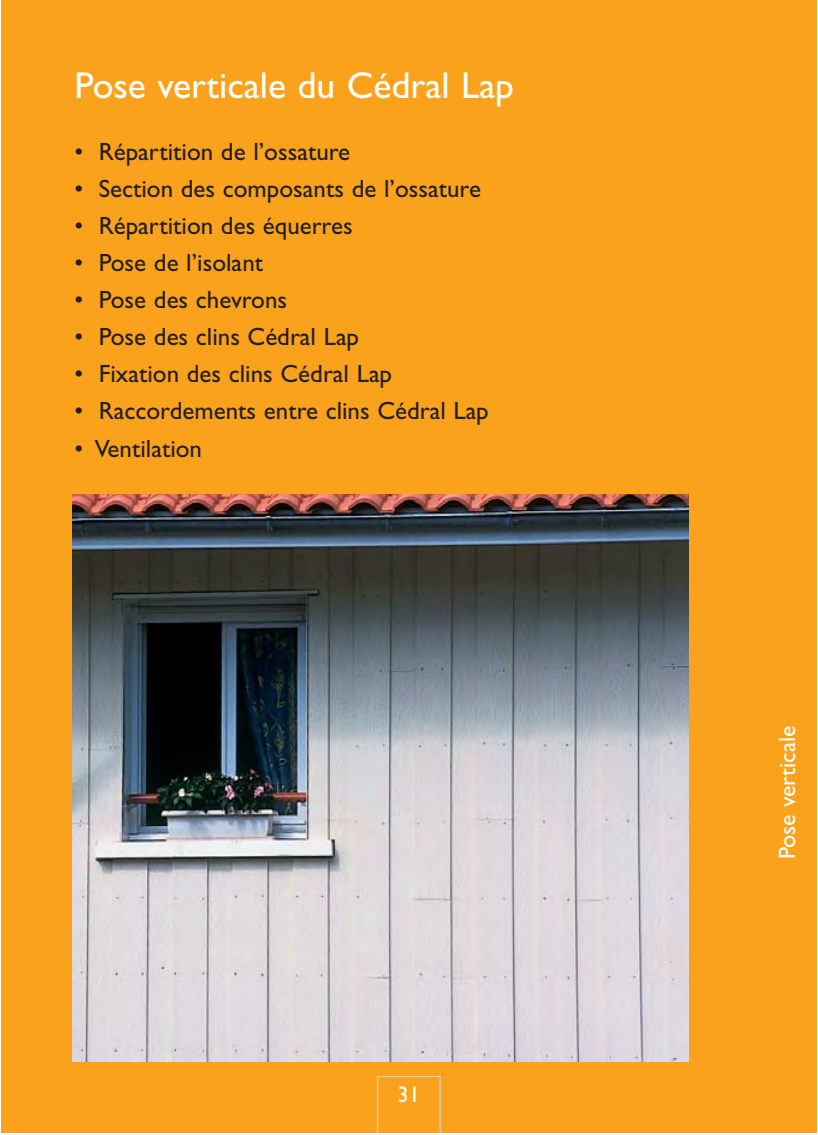
<style>
.page{position:relative;width:818px;height:1135px;background:#fff}
.page>*{position:absolute;margin:0;border:0;box-sizing:border-box;transform-origin:0 0}
.t1{font:37.5px "Gill Sans";color:#fff}
.t2{font:25px "Gill Sans";color:#231f20}
.t3{font:23.75px "Gill Sans";color:#fff}
.t4{font:22.5px "Gill Sans";color:#fff}
</style>
<div class="page">
<div style="left:1px;top:0;width:815px;height:1133px;background:#faa21b"></div>
<svg style="left:377px;top:1076px;width:64px;height:57px"></svg>
<img style="left:72px;top:495px;width:617px;height:567px">
<h1 class="t1" style="left:75px;top:63px;width:441px">Pose verticale du Cédral Lap</h1>
<p class="t2" style="left:75px;top:137px;width:277px">• Répartition de l’ossature</p>
<p class="t2" style="left:75px;top:174px;width:408px">• Section des composants de l’ossature</p>
<p class="t2" style="left:75px;top:211px;width:279px">• Répartition des équerres</p>
<p class="t2" style="left:75px;top:248px;width:190px">• Pose de l’isolant</p>
<p class="t2" style="left:75px;top:285px;width:214px">• Pose des chevrons</p>
<p class="t2" style="left:75px;top:323px;width:286px">• Pose des clins Cédral Lap</p>
<p class="t2" style="left:75px;top:360px;width:319px">• Fixation des clins Cédral Lap</p>
<p class="t2" style="left:75px;top:397px;width:416px">• Raccordements entre clins Cédral Lap</p>
<p class="t2" style="left:75px;top:434px;width:129px">• Ventilation</p>
<p class="t4" style="left:397px;top:1081px;width:24px">31</p>
<p class="t3" style="left:773px;top:859px;width:135px;rotate:-90deg">Pose verticale</p>
</div>
